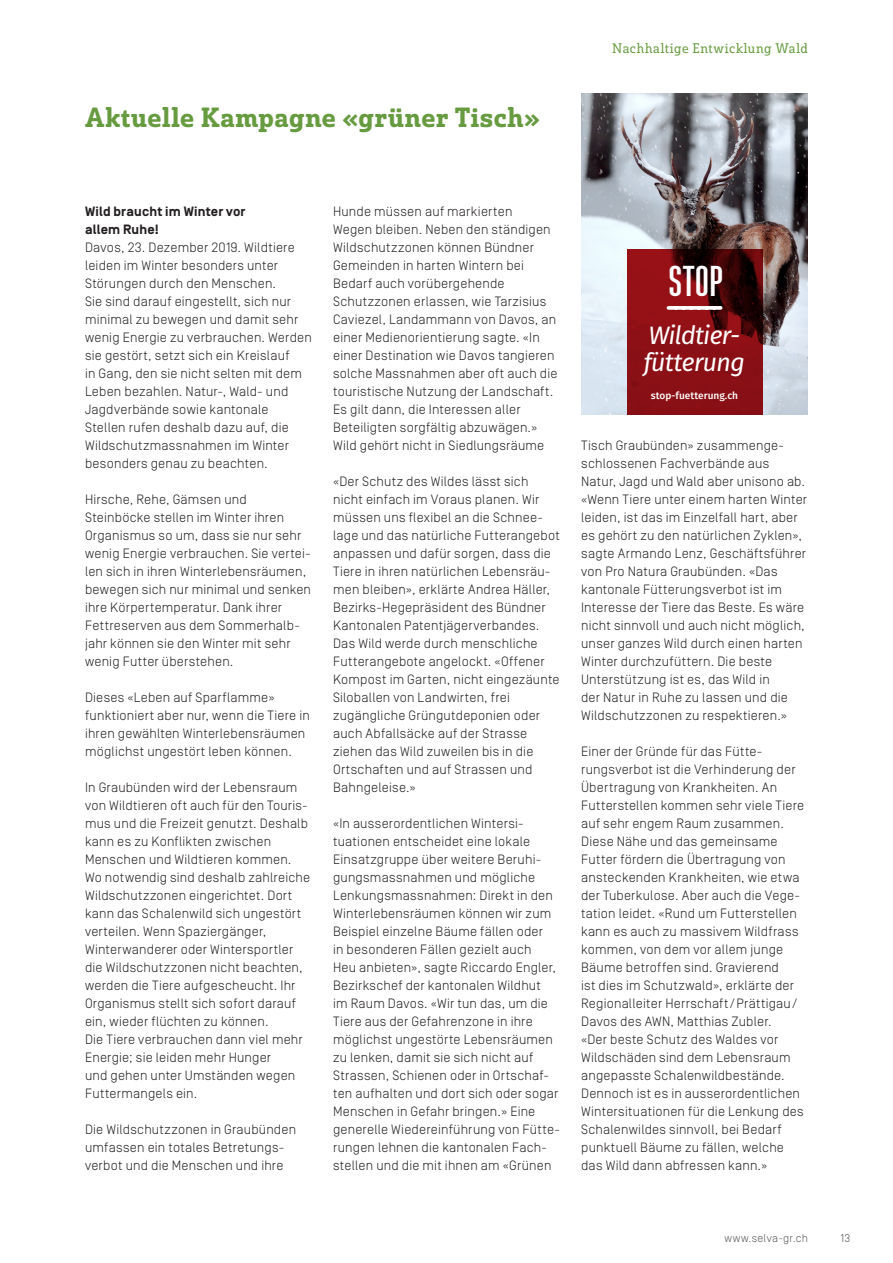
<style>
.page{position:relative;width:893px;height:1263px;background:#fff}
.page>*{position:absolute;margin:0;border:0;box-sizing:border-box;transform-origin:0 0}
.t1{font:600 43.05px "Ristretto Pro";color:#fff}
.t2{font:27px "Solitas Slab Nor Dem";letter-spacing:.025em;color:#679b40}
.t3{font:italic 25.2px/27.8px "Fira Sans OT";letter-spacing:-.025em;color:#fff}
.t4{font:300 13.5px/18px "Simplon Norm";letter-spacing:.015em;color:#231f20}
.t5{font:700 13.5px/18px "Simplon Norm";letter-spacing:.015em;color:#231f20}
.t6{font:13.5px "Solitas Slab Nor Boo";letter-spacing:.045em;color:#679b40}
.t7{font:300 11.25px "Simplon Norm";letter-spacing:.025em;color:#57585a}
.t8{font:10.05px "Fira Sans OT Medium";color:#fff}
</style>
<div class="page">
<img style="left:581px;top:94px;width:227px;height:320px">
<svg style="left:627px;top:249px;width:135px;height:165px;background:#770d11"></svg>
<svg style="left:668px;top:306px;width:53px;height:4px"></svg>
<h2 class="t2" style="left:85px;top:99px;width:456px">Aktuelle Kampagne «grüner Tisch»</h2>
<p class="t6" style="left:612px;top:40px;width:197px">Nachhaltige Entwicklung Wald</p>
<p class="t5" style="left:85px;top:203px;width:162px">Wild braucht im Winter vor allem Ruhe!</p>
<p class="t4" style="left:85px;top:239px;width:228px">Davos, 23. Dezember 2019. Wildtiere leiden im Winter besonders unter Störungen durch den Menschen.<br>Sie sind darauf eingestellt, sich nur minimal zu bewegen und damit sehr wenig Energie zu verbrauchen. Werden sie gestört, setzt sich ein Kreislauf<br>in Gang, den sie nicht selten mit dem Leben bezahlen. Natur-, Wald- und Jagdverbände sowie kantonale Stellen rufen deshalb dazu auf, die Wildschutzmassnahmen im Winter besonders genau zu beachten.</p>
<p class="t4" style="left:85px;top:490px;width:227px">Hirsche, Rehe, Gämsen und Steinböcke stellen im Winter ihren Organismus so um, dass sie nur sehr wenig Energie verbrauchen. Sie vertei&shy;len sich in ihren Winterlebensräumen, bewegen sich nur minimal und senken ihre Körpertemperatur. Dank ihrer Fettreserven aus dem Sommerhalb&shy;jahr können sie den Winter mit sehr wenig Futter überstehen.</p>
<p class="t4" style="left:85px;top:688px;width:226px">Dieses «Leben auf Sparflamme» funktioniert aber nur, wenn die Tiere in ihren gewählten Winterlebensräumen möglichst ungestört leben können.</p>
<p class="t4" style="left:85px;top:778px;width:227px">In Graubünden wird der Lebensraum von Wildtieren oft auch für den Touris&shy;mus und die Freizeit genutzt. Deshalb kann es zu Konflikten zwischen Menschen und Wildtieren kommen.<br>Wo notwendig sind deshalb zahlreiche Wildschutzzonen eingerichtet. Dort kann das Schalenwild sich ungestört verteilen. Wenn Spaziergänger, Winterwanderer oder Wintersportler die Wildschutzzonen nicht beachten, werden die Tiere aufgescheucht. Ihr Organismus stellt sich sofort darauf ein, wieder flüchten zu können.<br>Die Tiere verbrauchen dann viel mehr Energie; sie leiden mehr Hunger<br>und gehen unter Umständen wegen Futtermangels ein.</p>
<p class="t4" style="left:85px;top:1120px;width:213px">Die Wildschutzzonen in Graubünden umfassen ein totales Betretungs&shy;verbot und die Menschen und ihre</p>
<p class="t4" style="left:333px;top:202px;width:226px">Hunde müssen auf markierten<br>Wegen bleiben. Neben den ständigen Wildschutzzonen können Bündner Gemeinden in harten Wintern bei Bedarf auch vorübergehende Schutzzonen erlassen, wie Tarzisius Caviezel, Landammann von Davos, an einer Medienorientierung sagte. «In einer Destination wie Davos tangieren solche Massnahmen aber oft auch die touristische Nutzung der Landschaft.<br>Es gilt dann, die Interessen aller Beteiligten sorgfältig abzuwägen.» Wild gehört nicht in Siedlungsräume</p>
<p class="t4" style="left:333px;top:472px;width:228px">«Der Schutz des Wildes lässt sich nicht einfach im Voraus planen. Wir müssen uns flexibel an die Schnee&shy;lage und das natürliche Futterangebot anpassen und dafür sorgen, dass die Tiere in ihren natürlichen Lebensräu&shy;men bleiben», erklärte Andrea Häller, Bezirks-Hegepräsident des Bündner Kantonalen Patentjägerverbandes.<br>Das Wild werde durch menschliche Futterangebote angelockt. «Offener Kompost im Garten, nicht eingezäunte Siloballen von Landwirten, frei zugängliche Grüngutdeponien oder auch Abfallsäcke auf der Strasse ziehen das Wild zuweilen bis in die Ortschaften und auf Strassen und Bahngeleise.»</p>
<p class="t4" style="left:333px;top:814px;width:228px">«In ausserordentlichen Wintersi&shy;tuationen entscheidet eine lokale Einsatzgruppe über weitere Beruhi&shy;gungsmassnahmen und mögliche Lenkungsmassnahmen: Direkt in den Winterlebensräumen können wir zum Beispiel einzelne Bäume fällen oder<br>in besonderen Fällen gezielt auch<br>Heu anbieten», sagte Riccardo Engler, Bezirkschef der kantonalen Wildhut<br>im Raum Davos. «Wir tun das, um die Tiere aus der Gefahrenzone in ihre möglichst ungestörte Lebensräumen zu lenken, damit sie sich nicht auf Strassen, Schienen oder in Ortschaf&shy;ten aufhalten und dort sich oder sogar Menschen in Gefahr bringen.» Eine generelle Wiedereinführung von Fütte&shy;rungen lehnen die kantonalen Fach&shy;stellen und die mit ihnen am «Grünen</p>
<h1 class="t1" style="left:669px;top:256px;width:56px">STOP</h1>
<h3 class="t3" style="left:644px;top:323px;width:103px">Wildtier&shy;fütterung</h3>
<p class="t8" style="left:651px;top:389px;width:89px">stop-fuetterung.ch</p>
<p class="t4" style="left:581px;top:436px;width:227px">Tisch Graubünden» zusammenge&shy;schlossenen Fachverbände aus Natur, Jagd und Wald aber unisono ab. «Wenn Tiere unter einem harten Winter leiden, ist das im Einzelfall hart, aber es gehört zu den natürlichen Zyklen», sagte Armando Lenz, Geschäftsführer von Pro Natura Graubünden. «Das kantonale Fütterungsverbot ist im Interesse der Tiere das Beste. Es wäre nicht sinnvoll und auch nicht möglich, unser ganzes Wild durch einen harten Winter durchzufüttern. Die beste Unterstützung ist es, das Wild in<br>der Natur in Ruhe zu lassen und die Wildschutzzonen zu respektieren.»</p>
<p class="t4" style="left:581px;top:742px;width:225px">Einer der Gründe für das Fütte&shy;rungsverbot ist die Verhinderung der Übertragung von Krankheiten. An Futterstellen kommen sehr viele Tiere auf sehr engem Raum zusammen.<br>Diese Nähe und das gemeinsame Futter fördern die Übertragung von ansteckenden Krankheiten, wie etwa der Tuberkulose. Aber auch die Vege&shy;tation leidet. «Rund um Futterstellen kann es auch zu massivem Wildfrass kommen, von dem vor allem junge Bäume betroffen sind. Gravierend<br>ist dies im Schutzwald», erklärte der Regionalleiter Herrschaft/Prättigau/ Davos des AWN, Matthias Zubler.<br>«Der beste Schutz des Waldes vor Wildschäden sind dem Lebensraum angepasste Schalenwildbestände.<br>Dennoch ist es in ausserordentlichen Wintersituationen für die Lenkung des Schalenwildes sinnvoll, bei Bedarf punktuell Bäume zu fällen, welche das Wild dann abfressen kann.»</p>
<p class="t7" style="left:724px;top:1232px;width:85px">www.selva-gr.ch</p>
<p class="t7" style="left:841px;top:1232px;width:11px">13</p>
</div>
